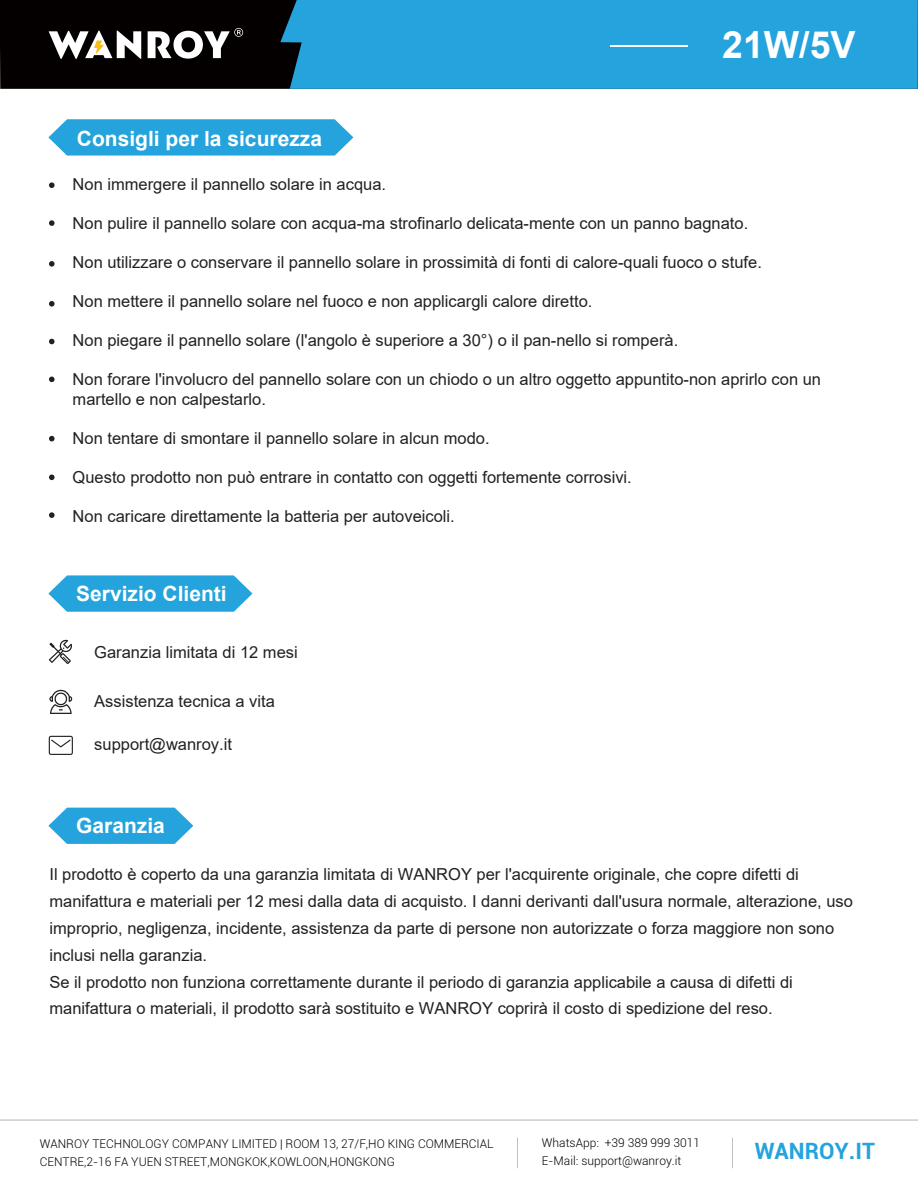
<style>
.page{position:relative;width:918px;height:1188px;background:#fff}
.page>*{position:absolute;margin:0;border:0;box-sizing:border-box;transform-origin:0 0}
.t1{font:700 37.5px "Arial";color:#fff}
.t2{font:700 22.5px "Roboto";color:#24a3dd}
.t3{font:700 21px "Arial";color:#fff}
.t4{font:16.5px/27px "Arial";color:#212121}
.t5{font:300 12px/18px "Roboto";color:#000}
</style>
<div class="page">
<svg style="left:48px;top:119px;width:305px;height:37px;background:#35aadf"></svg>
<svg style="left:49px;top:182px;width:6px;height:6px"></svg>
<svg style="left:48px;top:575px;width:204px;height:37px;background:#3bace0"></svg>
<svg style="left:48px;top:808px;width:145px;height:36px;background:#40aee1"></svg>
<svg style="left:49px;top:220px;width:6px;height:6px"></svg>
<svg style="left:49px;top:261px;width:6px;height:6px"></svg>
<svg style="left:49px;top:301px;width:6px;height:6px"></svg>
<svg style="left:49px;top:339px;width:6px;height:5px"></svg>
<svg style="left:49px;top:377px;width:6px;height:5px"></svg>
<svg style="left:49px;top:436px;width:6px;height:5px"></svg>
<svg style="left:49px;top:475px;width:6px;height:5px"></svg>
<svg style="left:49px;top:512px;width:6px;height:6px"></svg>
<svg style="left:49px;top:690px;width:23px;height:24px"></svg>
<svg style="left:49px;top:736px;width:24px;height:19px"></svg>
<svg style="left:49px;top:639px;width:23px;height:25px"></svg>
<hr style="left:0;top:1120px;width:918px;height:1px;background:#040000">
<hr style="left:517px;top:1138px;width:1px;height:30px;background:#040000">
<hr style="left:732px;top:1138px;width:1px;height:30px;background:#040000">
<div style="left:0;top:0;width:280px;height:89px;background:#040000"></div>
<div style="left:280px;top:0;width:638px;height:89px;background:#24a3dd"></div>
<hr style="left:610px;top:45px;width:78px;height:2px;background:#fff">
<svg style="left:49px;top:28px;width:194px;height:31px"></svg>
<h1 class="t1" style="left:722px;top:31px;width:135px">21W/5V</h1>
<p class="t3" style="left:77px;top:130px;width:247px">Consigli per la sicurezza</p>
<p class="t4" style="left:73px;top:172px;width:315px">Non immergere il pannello solare in acqua.</p>
<p class="t4" style="left:73px;top:211px;width:677px">Non pulire il pannello solare con acqua-ma strofinarlo delicata-mente con un panno bagnato.</p>
<p class="t4" style="left:73px;top:250px;width:691px">Non utilizzare o conservare il pannello solare in prossimità di fonti di calore-quali fuoco o stufe.</p>
<p class="t4" style="left:73px;top:289px;width:521px">Non mettere il pannello solare nel fuoco e non applicargli calore diretto.</p>
<p class="t4" style="left:73px;top:328px;width:607px">Non piegare il pannello solare (l'angolo è superiore a 30°) o il pan-nello si romperà.</p>
<p class="t4" style="left:73px;top:371px;width:750px;line-height:19.5px">Non forare l'involucro del pannello solare con un chiodo o un altro oggetto appuntito-non aprirlo con un martello e non calpestarlo.</p>
<p class="t4" style="left:73px;top:426px;width:419px">Non tentare di smontare il pannello solare in alcun modo.</p>
<p class="t4" style="left:73px;top:465px;width:561px">Questo prodotto non può entrare in contatto con oggetti fortemente corrosivi.</p>
<p class="t4" style="left:73px;top:504px;width:384px">Non caricare direttamente la batteria per autoveicoli.</p>
<p class="t3" style="left:76px;top:585px;width:152px">Servizio Clienti</p>
<p class="t4" style="left:94px;top:640px;width:205px">Garanzia limitata di 12 mesi</p>
<p class="t4" style="left:94px;top:689px;width:182px">Assistenza tecnica a vita</p>
<p class="t4" style="left:94px;top:732px;width:139px">support@wanroy.it</p>
<p class="t3" style="left:76px;top:818px;width:90px">Garanzia</p>
<p class="t4" style="left:49px;top:862px;width:805px">Il prodotto è coperto da una garanzia limitata di WANROY per l'acquirente originale, che copre difetti di manifattura e materiali per 12 mesi dalla data di acquisto. I danni derivanti dall'usura normale, alterazione, uso improprio, negligenza, incidente, assistenza da parte di persone non autorizzate o forza maggiore non sono inclusi nella garanzia.<br>Se il prodotto non funziona correttamente durante il periodo di garanzia applicabile a causa di difetti di manifattura o materiali, il prodotto sarà sostituito e WANROY coprirà il costo di spedizione del reso.</p>
<p class="t5" style="left:40px;top:1136px;width:455px">WANROY TECHNOLOGY COMPANY LIMITED | ROOM 13, 27/F,HO KING COMMERCIAL<br>CENTRE,2-16 FA YUEN STREET,MONGKOK,KOWLOON,HONGKONG</p>
<p class="t5" style="left:542px;top:1135px;width:160px">WhatsApp: +39 389 999 3011<br>E-Mail: support@wanroy.it</p>
<h2 class="t2" style="left:755px;top:1138px;width:122px">WANROY.IT</h2>
</div>
